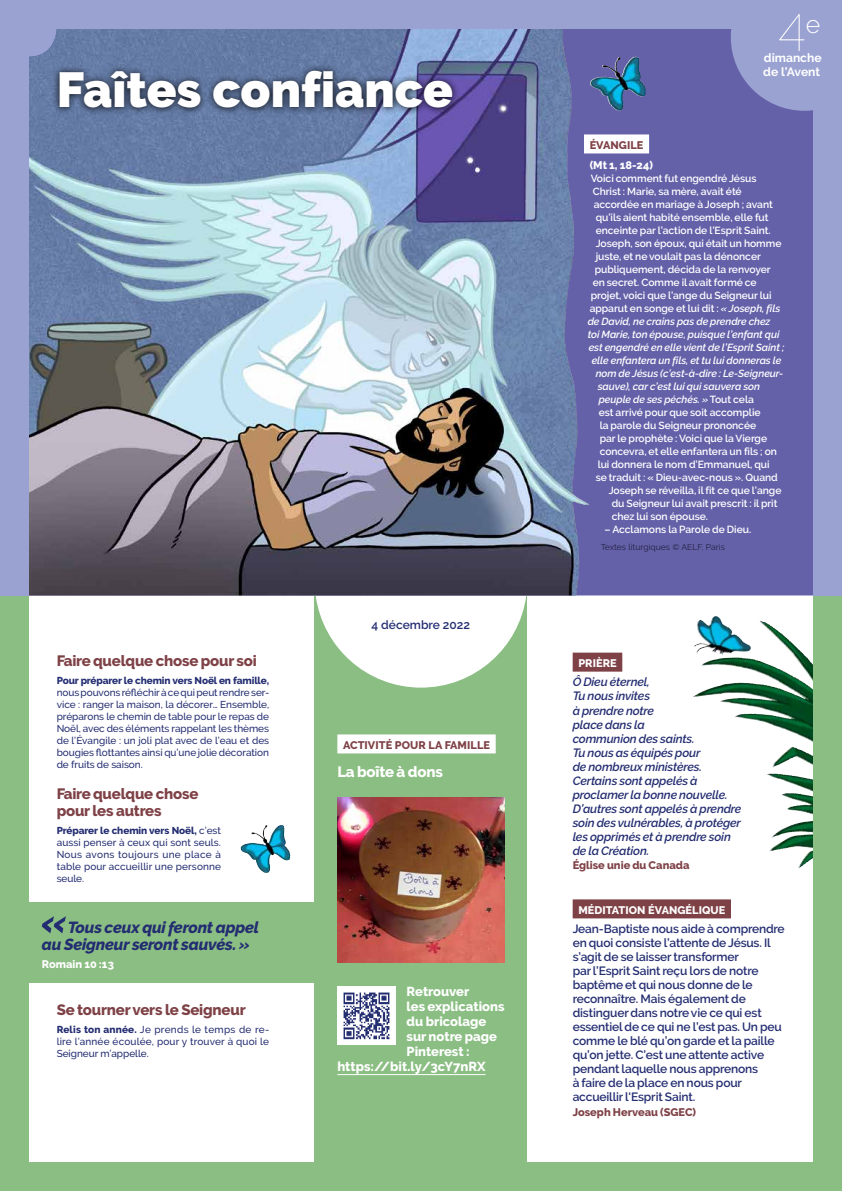
<style>
.page{position:relative;width:842px;height:1191px;background:#fff}
.page>*{position:absolute;margin:0;border:0;box-sizing:border-box;transform-origin:0 0}
.t1{font:100 52.9px "Raleway";color:#fff}
.t2{font:900 49px "Raleway";color:#fff}
.t3{font:italic 800 16px/17px "Raleway";letter-spacing:-.01em;color:#232d71}
.t4{font:800 15px/17px "Raleway";letter-spacing:-.01em;color:#7e4146}
.t5{font:800 15px "Raleway";letter-spacing:-.01em;color:#fff}
.t6{font:800 13px "Raleway";color:#fff}
.t7{font:700 12.1px/14.4px "Raleway";color:#fff}
.t8{font:600 12px/14px "Raleway";letter-spacing:-.01em;color:#232d71}
.t9{font:italic 600 12px/14px "Raleway";letter-spacing:-.01em;color:#232d71}
.t10{font:800 11px "Raleway";color:#7e4146}
.t11{font:800 11px "Raleway";letter-spacing:.005em;color:#fff}
.t12{font:600 10.3px "Raleway";letter-spacing:-.005em;color:#fff}
.t13{font:italic 600 10.3px "Raleway";letter-spacing:-.005em;color:#fff}
.t14{font:500 10px/12px "Raleway";letter-spacing:.005em;color:#232d71;text-align:justify}
.t15{font:800 10px "Raleway";letter-spacing:-.01em;color:#232d71}
.t16{font:8.5px "Raleway";letter-spacing:.005em;color:#23203f}
.s1{font-weight:800}
.s2{font-style:italic}
.s3{font-style:normal}
</style>
<div class="page">
<img style="left:798px;top:607px;width:16px;height:81px">
<div style="left:0;top:595px;width:28px;height:596px;background:#8bbe83"></div>
<div style="left:0;top:1162px;width:842px;height:29px;background:#8bbe83"></div>
<div style="left:814px;top:594px;width:28px;height:597px;background:#8bbe83"></div>
<div style="left:573px;top:652px;width:49px;height:19px;background:#7e4146"></div>
<div style="left:573px;top:899px;width:158px;height:19px;background:#7e4146"></div>
<div style="left:315px;top:596px;width:212px;height:595px;background:#8bbe83"></div>
<div style="left:337px;top:734px;width:159px;height:19px;background:#fff"></div>
<hr style="left:337px;top:1074px;width:149px;height:1px;background:#fff">
<img style="left:337px;top:986px;width:58px;height:58px">
<img style="left:337px;top:797px;width:168px;height:165px">
<div style="left:28px;top:902px;width:287px;height:80px;background:#8bbe83"></div>
<svg style="left:42px;top:916px;width:24px;height:17px"></svg>
<svg style="left:316px;top:596px;width:210px;height:91px"></svg>
<img style="left:241px;top:825px;width:39px;height:48px">
<div style="left:589px;top:28px;width:225px;height:567px;background:#6561a9"></div>
<img style="left:28px;top:28px;width:561px;height:567px">
<div style="left:52px;top:64px;width:408px;height:52px;background:#000;opacity:.9"></div>
<div style="left:814px;top:0;width:28px;height:595px;background:#9aa2d2"></div>
<div style="left:0;top:0;width:842px;height:28px;background:#9aa2d2"></div>
<div style="left:0;top:0;width:28px;height:595px;background:#9aa2d2"></div>
<div style="left:584px;top:134px;width:65px;height:19px;background:#fff"></div>
<svg style="left:731px;top:28px;width:83px;height:83px"></svg>
<h2 class="t2" style="left:57px;top:62px;width:398px">Faîtes confiance</h2>
<h3 class="t4" style="left:57px;top:652px;width:202px">Faire quelque chose pour soi</h3>
<p class="t15" style="left:57px;top:675px;width:214px">Pour préparer le chemin vers Noël en famille,</p>
<p class="t14" style="left:57px;top:686px;width:214px">nous pouvons réfléchir à ce qui peut rendre ser&shy;vice : ranger la maison, la décorer… Ensemble, préparons le chemin de table pour le repas de Noël, avec des éléments rappelant les thèmes de l’Évangile : un joli plat avec de l’eau et des bougies flottantes ainsi qu’une jolie décoration de fruits de saison.</p>
<h3 class="t4" style="left:57px;top:785px;width:143px">Faire quelque chose pour les autres</h3>
<p class="t14" style="left:57px;top:824px;width:166px"><span class="s1">Préparer le chemin vers Noël,</span> c’est aussi penser à ceux qui sont seuls.<br>Nous avons toujours une place à table pour accueillir une personne seule.</p>
<h3 class="t3" style="left:42px;top:919px;width:219px;text-indent:26px">Tous ceux qui feront appel au Seigneur seront sauvés. »</h3>
<p class="t11" style="left:42px;top:958px;width:74px">Romain 10 :13</p>
<h3 class="t4" style="left:57px;top:1001px;width:190px">Se tourner vers le Seigneur</h3>
<p class="t14" style="left:57px;top:1023px;width:214px"><span class="s1">Relis ton année.</span> Je prends le temps de re&shy;lire l’année écoulée, pour y trouver à quoi le Seigneur m’appelle.</p>
<p class="t8" style="left:345px;top:611px;width:154px">du dimanche 29 novembre</p>
<p class="t8" style="left:371px;top:618px;width:100px">4 décembre 2022</p>
<p class="t10" style="left:343px;top:738px;width:149px">ACTIVITÉ POUR LA FAMILLE</p>
<h3 class="t5" style="left:337px;top:763px;width:107px">La boîte à dons</h3>
<p class="t6" style="left:407px;top:983px;width:64px">Retrouver</p>
<p class="t6" style="left:407px;top:998px;width:100px">les explications</p>
<p class="t6" style="left:407px;top:1013px;width:81px">du bricolage</p>
<p class="t6" style="left:407px;top:1028px;width:92px">sur notre page</p>
<p class="t6" style="left:407px;top:1043px;width:65px">Pinterest :</p>
<p class="t6" style="left:337px;top:1058px;width:150px">https://bit.ly/3cY7nRX</p>
<h1 class="t1" style="left:778px;top:-6px;width:43px">4<sup>e</sup></h1>
<p class="t7" style="left:763px;top:51px;width:60px">dimanche de l’Avent</p>
<p class="t10" style="left:590px;top:138px;width:55px">ÉVANGILE</p>
<p class="t11" style="left:590px;top:159px;width:65px">(Mt 1, 18-24)</p>
<p class="t12" style="left:591px;top:173px;width:167px">Voici comment fut engendré Jésus</p>
<p class="t12" style="left:593px;top:186px;width:151px">Christ : Marie, sa mère, avait été</p>
<p class="t12" style="left:594px;top:199px;width:181px">accordée en mariage à Joseph ; avant</p>
<p class="t12" style="left:596px;top:212px;width:174px">qu’ils aient habité ensemble, elle fut</p>
<p class="t12" style="left:596px;top:225px;width:177px">enceinte par l’action de l’Esprit Saint.</p>
<p class="t12" style="left:596px;top:238px;width:187px">Joseph, son époux, qui était un homme</p>
<p class="t12" style="left:596px;top:251px;width:167px">juste, et ne voulait pas la dénoncer</p>
<p class="t12" style="left:595px;top:264px;width:178px">publiquement, décida de la renvoyer</p>
<p class="t12" style="left:593px;top:277px;width:166px">en secret. Comme il avait formé ce</p>
<p class="t12" style="left:591px;top:290px;width:182px">projet, voici que l’ange du Seigneur lui</p>
<p class="t12" style="left:590px;top:303px;width:192px">apparut en songe et lui dit : <span class="s2">« Joseph, fils</span></p>
<p class="t13" style="left:588px;top:315px;width:184px">de David, ne crains pas de prendre chez</p>
<p class="t13" style="left:588px;top:328px;width:193px">toi Marie, ton épouse, puisque l’enfant qui</p>
<p class="t13" style="left:589px;top:341px;width:197px">est engendré en elle vient de l’Esprit Saint ;</p>
<p class="t13" style="left:592px;top:354px;width:191px">elle enfantera un fils, et tu lui donneras le</p>
<p class="t13" style="left:596px;top:367px;width:189px">nom de Jésus (c’est-à-dire : Le-Seigneur-</p>
<p class="t13" style="left:598px;top:380px;width:164px">sauve), car c’est lui qui sauvera son</p>
<p class="t13" style="left:599px;top:393px;width:157px">peuple de ses péchés. » <span class="s3">Tout cela</span></p>
<p class="t12" style="left:599px;top:407px;width:163px">est arrivé pour que soit accomplie</p>
<p class="t12" style="left:600px;top:420px;width:158px">la parole du Seigneur prononcée</p>
<p class="t12" style="left:600px;top:433px;width:169px">par le prophète : Voici que la Vierge</p>
<p class="t12" style="left:600px;top:446px;width:179px">concevra, et elle enfantera un fils ; on</p>
<p class="t12" style="left:598px;top:459px;width:173px">lui donnera le nom d’Emmanuel, qui</p>
<p class="t12" style="left:596px;top:472px;width:184px">se traduit : « Dieu-avec-nous ». Quand</p>
<p class="t12" style="left:609px;top:485px;width:174px">Joseph se réveilla, il fit ce que l’ange</p>
<p class="t12" style="left:612px;top:497px;width:167px">du Seigneur lui avait prescrit : il prit</p>
<p class="t12" style="left:612px;top:510px;width:98px">chez lui son épouse.</p>
<p class="t12" style="left:605px;top:523px;width:148px">– Acclamons la Parole de Dieu.</p>
<p class="t16" style="left:601px;top:541px;width:126px">Textes liturgiques © AELF, Paris</p>
<p class="t11" style="left:578px;top:656px;width:40px">PRIÈRE</p>
<p class="t9" style="left:573px;top:675px;width:170px">Ô Dieu éternel,<br>Tu nous invites<br>à prendre notre<br>place dans la<br>communion des saints.<br>Tu nous as équipés pour<br>de nombreux ministères.<br>Certains sont appelés à proclamer la bonne nouvelle.<br>D’autres sont appelés à prendre soin des vulnérables, à protéger les opprimés et à prendre soin de la Création.</p>
<p class="t10" style="left:573px;top:859px;width:118px">Église unie du Canada</p>
<p class="t11" style="left:578px;top:903px;width:149px">MÉDITATION ÉVANGÉLIQUE</p>
<p class="t8" style="left:573px;top:922px;width:214px">Jean-Baptiste nous aide à comprendre en quoi consiste l’attente de Jésus. Il s’agit de se laisser transformer<br>par l’Esprit Saint reçu lors de notre baptême et qui nous donne de le reconnaître. Mais également de distinguer dans notre vie ce qui est essentiel de ce qui ne l’est pas. Un peu comme le blé qu’on garde et la paille qu’on jette. C’est une attente active pendant laquelle nous apprenons<br>à faire de la place en nous pour accueillir l'Esprit Saint.</p>
<p class="t10" style="left:573px;top:1106px;width:125px">Joseph Herveau (SGEC)</p>
</div>
